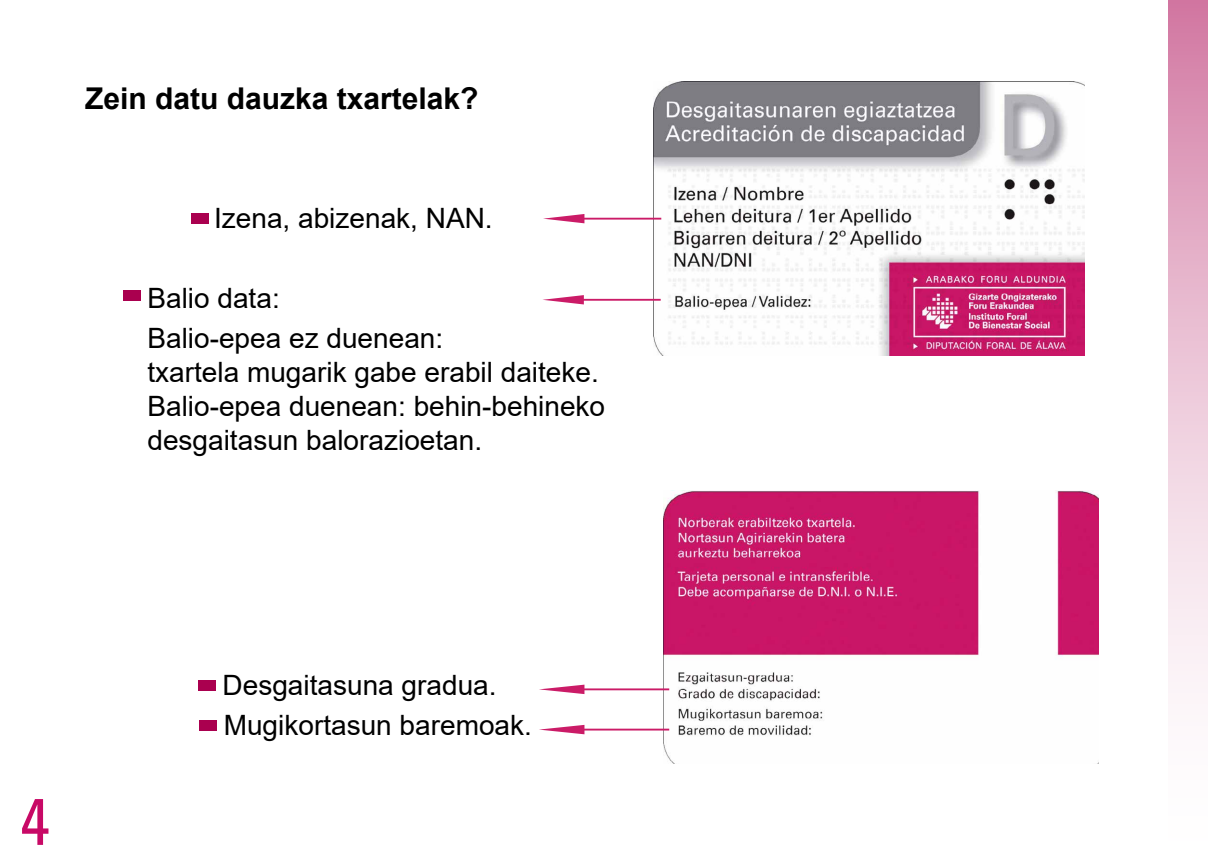
<style>
.page{position:relative;width:1208px;height:868px;background:#fff}
.page>*{position:absolute;margin:0;border:0;box-sizing:border-box;transform-origin:0 0}
.t1{font:condensed 66px "Univers LT Std";color:#c80966}
.t2{font:700 30px "Arial";color:#000}
.t3{font:28px/39.6px "Arial";color:#000}
</style>
<div class="page">
<img style="left:663px;top:490px;width:435px;height:273px">
<svg style="left:539px;top:684px;width:130px;height:10px"></svg>
<svg style="left:539px;top:724px;width:130px;height:10px"></svg>
<div style="left:198px;top:680px;width:17px;height:10px;background:#aa004f"></div>
<div style="left:200px;top:720px;width:17px;height:10px;background:#aa004f"></div>
<img style="left:653px;top:82px;width:431px;height:273px">
<svg style="left:543px;top:214px;width:118px;height:9px"></svg>
<div style="left:191px;top:214px;width:17px;height:10px;background:#aa004f"></div>
<div style="left:123px;top:291px;width:17px;height:10px;background:#aa004f"></div>
<svg style="left:543px;top:295px;width:117px;height:9px"></svg>
<svg style="left:1168px;top:0;width:12px;height:693px;background:#e9bdd2"></svg>
<div style="left:1180px;top:0;width:28px;height:840px;background:linear-gradient(to bottom,#d583a9,#fff)"></div>
<svg style="left:1207px;top:1px;width:1px;height:839px"></svg>
<p class="t2" style="left:85px;top:78px;width:395px">Zein datu dauzka txartelak?</p>
<p class="t3" style="left:214px;top:198px;width:280px">Izena, abizenak, NAN.</p>
<p class="t3" style="left:147px;top:278px;width:297px">Balio data:<br>Balio-epea ez duenean:</p>
<p class="t3" style="left:147px;top:354px;width:459px;line-height:34px">txartela mugarik gabe erabil daiteke.<br>Balio-epea duenean: behin-behineko desgaitasun balorazioetan.</p>
<h1 class="t1" style="left:20px;top:779px;width:31px">4</h1>
<p class="t3" style="left:223px;top:665px;width:311px">Desgaitasuna gradua.<br>Mugikortasun baremoak.</p>
</div>
